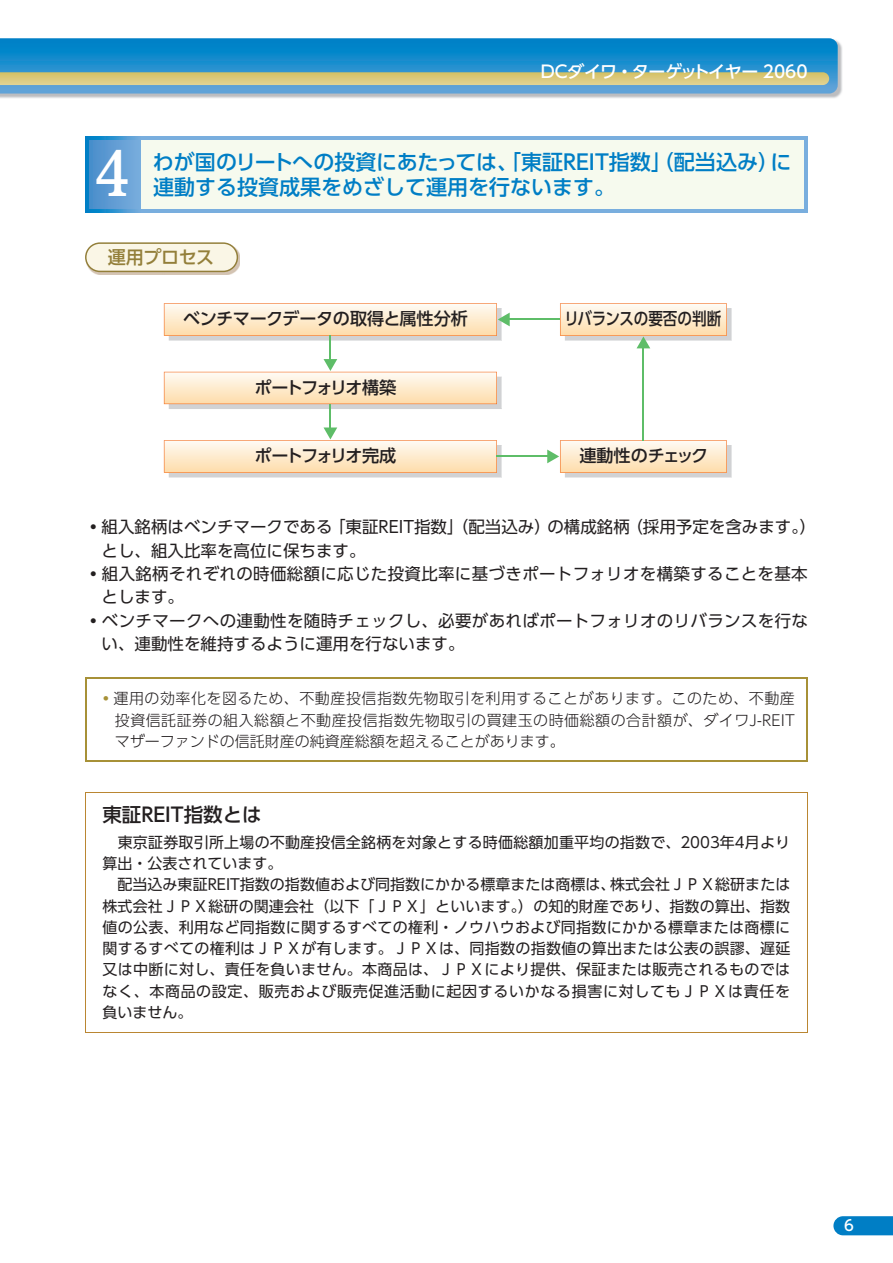
<style>
.page{position:relative;width:893px;height:1263px;background:#fff}
.page>*{position:absolute;margin:0;border:0;box-sizing:border-box;transform-origin:0 0}
.t1{font:800 59.55px "TBUD Min Std";color:#fff;scale:.8 1}
.t2{font:500 21px "UD Shin Go Pro";color:#007ec5}
.t3{font:500 19.5px "UD Shin Go Pro";color:#231f20}
.t4{font:500 18px "UD Shin Go Pro";letter-spacing:-.015em;color:#937f3a}
.t5{font:500 17.1px "UD Shin Go Pro";letter-spacing:-.025em;color:#231f20}
.t6{font:500 17.1px "UD Shin Go Pro";letter-spacing:-.11em;color:#231f20}
.t7{font:500 17.1px "UD Shin Go Pro";letter-spacing:-.025em;color:#231f20;scale:.85 1}
.t8{font:500 16.95px "UD Shin Go Pro";letter-spacing:-.02em;color:#fff}
.t9{font:16.5px "UD Shin Go Pro";letter-spacing:.02em;color:#231f20}
.t10{font:16.5px "UD Shin Go Pro";color:#231f20}
.t11{font:15px/21.3px "UD Shin Go Pro";letter-spacing:.02em;color:#231f20}
.t12{font:300 15px/21.3px "UD Shin Go Pro";color:#231f20;text-align:justify}
.t13{font:500 14.85px "UD Shin Go Pro";color:#fff}
.s1{font-weight:700}
.s2{font-weight:700;color:#a79137}
</style>
<div class="page">
<svg style="left:833px;top:1216px;width:60px;height:19px"></svg>
<img style="left:0;top:41px;width:842px;height:57px">
<svg style="left:0;top:38px;width:838px;height:56px;background:#228fce"></svg>
<svg style="left:0;top:72px;width:829px;height:13px;background:#d6c87d"></svg>
<div style="left:85px;top:136px;width:723px;height:77px;background:#79aede"></div>
<div style="left:89px;top:140px;width:715px;height:68px;background:#f6faee"></div>
<svg style="left:85px;top:136px;width:52px;height:77px"></svg>
<div style="left:89px;top:140px;width:51px;height:68px;background:linear-gradient(to right,#498dcb,#79addd)"></div>
<img style="left:92px;top:251px;width:148px;height:24px">
<svg style="left:85px;top:242px;width:153px;height:30px;background:#eee9d4"></svg>
<hr style="left:497px;top:456px;width:52px;height:1px;background:#5ebd68">
<svg style="left:547px;top:440px;width:185px;height:37px;background:#f6e4cb"></svg>
<hr style="left:642px;top:346px;width:2px;height:94px;background:#5ebd68">
<svg style="left:560px;top:303px;width:172px;height:45px"></svg>
<hr style="left:508px;top:319px;width:52px;height:1px;background:#5ebd68">
<svg style="left:164px;top:303px;width:346px;height:174px"></svg>
<hr style="left:85px;top:678px;width:723px;height:1px;background:#a79137">
<hr style="left:85px;top:679px;width:1px;height:82px;background:#a79137">
<hr style="left:807px;top:679px;width:1px;height:82px;background:#a79137">
<hr style="left:85px;top:761px;width:723px;height:1px;background:#a79137">
<hr style="left:85px;top:792px;width:723px;height:1px;background:#ba8632">
<hr style="left:85px;top:792px;width:1px;height:240px;background:#ba8632">
<hr style="left:807px;top:792px;width:1px;height:240px;background:#ba8632">
<hr style="left:85px;top:1032px;width:723px;height:1px;background:#ba8632">
<p class="t8" style="left:541px;top:58px;width:268px">DCダイワ・ターゲットイヤー 2060</p>
<h1 class="t1" style="left:95px;top:127px;width:46px">4</h1>
<h2 class="t2" style="left:153px;top:145px;width:640px">わが国のリートへの投資にあたっては、「東証REIT指数」（配当込み）に</h2>
<h2 class="t2" style="left:153px;top:170px;width:463px">連動する投資成果をめざして運用を行ないます。</h2>
<p class="t4" style="left:108px;top:243px;width:108px">運用プロセス</p>
<p class="t5" style="left:183px;top:305px;width:286px">ベンチマークデータの取得と属性分析</p>
<p class="t6" style="left:254px;top:373px;width:143px">ポートフォリオ構築</p>
<p class="t6" style="left:254px;top:442px;width:143px">ポートフォリオ完成</p>
<p class="t7" style="left:564px;top:305px;width:186px">リバランスの要否の判断</p>
<p class="t5" style="left:579px;top:442px;width:130px">連動性のチェック</p>
<p class="t10" style="left:85px;top:514px;width:733px"><span class="s1">・</span>組入銘柄はベンチマークである「東証REIT指数」（配当込み）の構成銘柄（採用予定を含みます。）</p>
<p class="t10" style="left:102px;top:537px;width:265px">とし、組入比率を高位に保ちます。</p>
<p class="t9" style="left:85px;top:560px;width:724px"><span class="s1">・</span>組入銘柄それぞれの時価総額に応じた投資比率に基づきポートフォリオを構築することを基本</p>
<p class="t9" style="left:102px;top:584px;width:84px">とします。</p>
<p class="t9" style="left:85px;top:607px;width:725px"><span class="s1">・</span>ベンチマークへの連動性を随時チェックし、必要があればポートフォリオのリバランスを行な</p>
<p class="t10" style="left:102px;top:631px;width:364px">い、連動性を維持するように運用を行ないます。</p>
<p class="t12" style="left:115px;top:687px;width:682px;text-indent:-16px"><span class="s2">・</span>運用の効率化を図るため、不動産投信指数先物取引を利用することがあります。このため、不動産投資信託証券の組入総額と不動産投信指数先物取引の買建玉の時価総額の合計額が、ダイワJ-REITマザーファンドの信託財産の純資産総額を超えることがあります。</p>
<h3 class="t3" style="left:102px;top:799px;width:161px">東証REIT指数とは</h3>
<p class="t11" style="left:102px;top:831px;width:689px">　東京証券取引所上場の不動産投信全銘柄を対象とする時価総額加重平均の指数で、2003年4月より算出・公表されています。<br>　配当込み東証REIT指数の指数値および同指数にかかる標章または商標は、株式会社ＪＰＸ総研または株式会社ＪＰＸ総研の関連会社（以下「ＪＰＸ」といいます。）の知的財産であり、指数の算出、指数値の公表、利用など同指数に関するすべての権利・ノウハウおよび同指数にかかる標章または商標に関するすべての権利はＪＰＸが有します。ＪＰＸは、同指数の指数値の算出または公表の誤謬、遅延又は中断に対し、責任を負いません。本商品は、ＪＰＸにより提供、保証または販売されるものではなく、本商品の設定、販売および販売促進活動に起因するいかなる損害に対してもＪＰＸは責任を負いません。</p>
<p class="t13" style="left:844px;top:1214px;width:11px">6</p>
</div>
